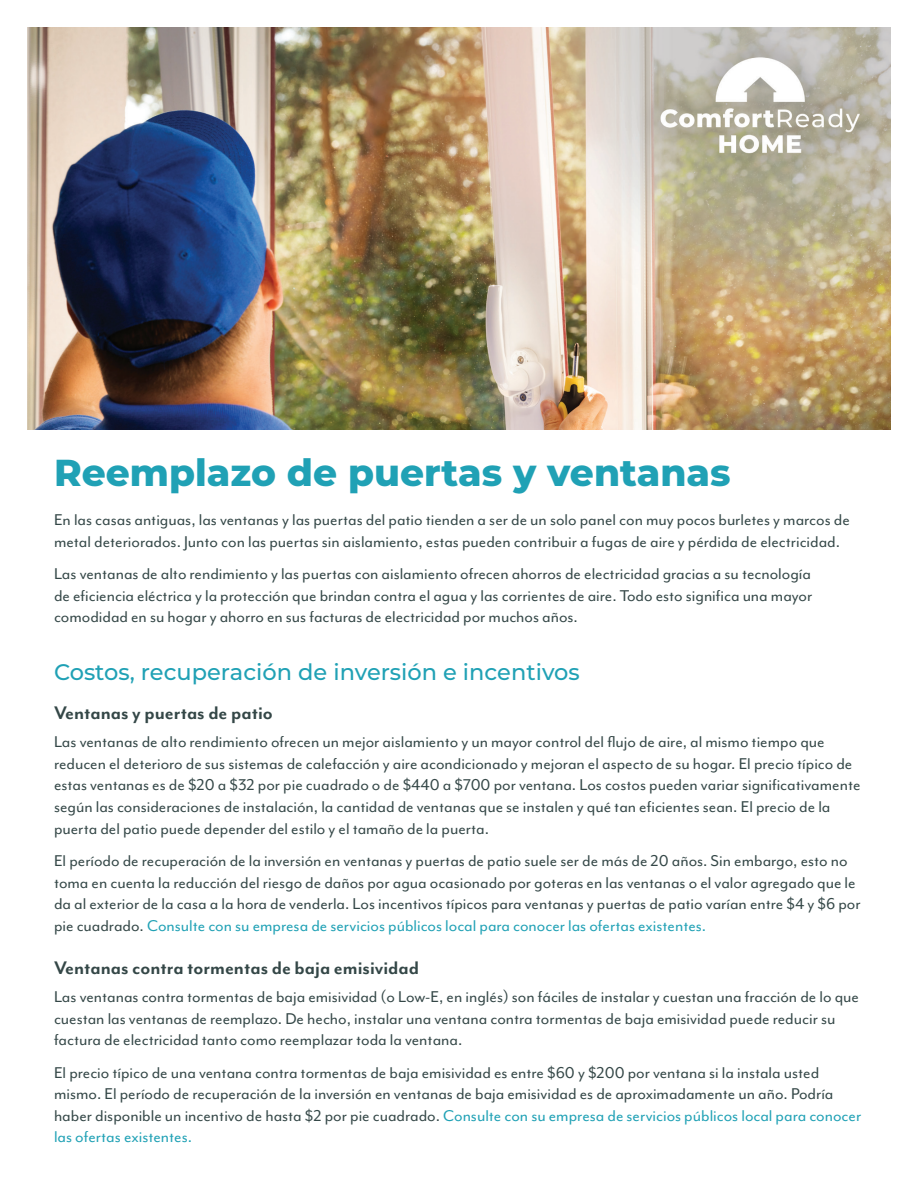
<style>
.page{position:relative;width:918px;height:1188px;background:#fff}
.page>*{position:absolute;margin:0;border:0;box-sizing:border-box;transform-origin:0 0}
.t1{font:800 37.5px "Montserrat";color:#20a1b5}
.Subhead_1{font:500 22.5px "Montserrat";color:#20a1b5}
.Subhead_3{font:700 21px "Mr Eaves Mod OT";color:#344747}
.t2{font:18px/21.6px "Mr Eaves Mod OT";color:#344747}
.s1{color:#20a1b5}
</style>
<div class="page">
<img style="left:27px;top:27px;width:864px;height:403px">
<p class="t1" style="left:54px;top:445px;width:678px">Reemplazo de puertas y ventanas</p>
<p class="t2" style="left:54px;top:509px;width:797px">En las casas antiguas, las ventanas y las puertas del patio tienden a ser de un solo panel con muy pocos burletes y marcos de metal deteriorados. Junto con las puertas sin aislamiento, estas pueden contribuir a fugas de aire y pérdida de electricidad.</p>
<p class="t2" style="left:54px;top:563px;width:760px;text-align:justify">Las ventanas de alto rendimiento y las puertas con aislamiento ofrecen ahorros de electricidad gracias a su tecnología de eficiencia eléctrica y la protección que brindan contra el agua y las corrientes de aire. Todo esto significa una mayor comodidad en su hogar y ahorro en sus facturas de electricidad por muchos años.</p>
<p class="Subhead_1" style="left:54px;top:657px;width:527px">Costos, recuperación de inversión e incentivos</p>
<p class="Subhead_3" style="left:54px;top:701px;width:220px">Ventanas y puertas de patio</p>
<p class="t2" style="left:54px;top:731px;width:808px">Las ventanas de alto rendimiento ofrecen un mejor aislamiento y un mayor control del flujo de aire, al mismo tiempo que reducen el deterioro de sus sistemas de calefacción y aire acondicionado y mejoran el aspecto de su hogar. El precio típico de estas ventanas es de $20 a $32 por pie cuadrado o de $440 a $700 por ventana. Los costos pueden variar significativamente según las consideraciones de instalación, la cantidad de ventanas que se instalen y qué tan eficientes sean. El precio de la puerta del patio puede depender del estilo y el tamaño de la puerta.</p>
<p class="t2" style="left:54px;top:850px;width:808px">El período de recuperación de la inversión en ventanas y puertas de patio suele ser de más de 20 años. Sin embargo, esto no toma en cuenta la reducción del riesgo de daños por agua ocasionado por goteras en las ventanas o el valor agregado que le da al exterior de la casa a la hora de venderla. Los incentivos típicos para ventanas y puertas de patio varían entre $4 y $6 por pie cuadrado. <span class="s1">Consulte con su empresa de servicios públicos local para conocer las ofertas existentes.</span></p>
<p class="Subhead_3" style="left:54px;top:956px;width:367px">Ventanas contra tormentas de baja emisividad</p>
<p class="t2" style="left:54px;top:986px;width:807px">Las ventanas contra tormentas de baja emisividad (o Low-E, en inglés) son fáciles de instalar y cuestan una fracción de lo que cuestan las ventanas de reemplazo. De hecho, instalar una ventana contra tormentas de baja emisividad puede reducir su factura de electricidad tanto como reemplazar toda la ventana.</p>
<p class="t2" style="left:54px;top:1062px;width:809px">El precio típico de una ventana contra tormentas de baja emisividad es entre $60 y $200 por ventana si la instala usted mismo. El período de recuperación de la inversión en ventanas de baja emisividad es de aproximadamente un año. Podría haber disponible un incentivo de hasta $2 por pie cuadrado. <span class="s1">Consulte con su empresa de servicios públicos local para conocer las ofertas existentes.</span></p>
</div>
